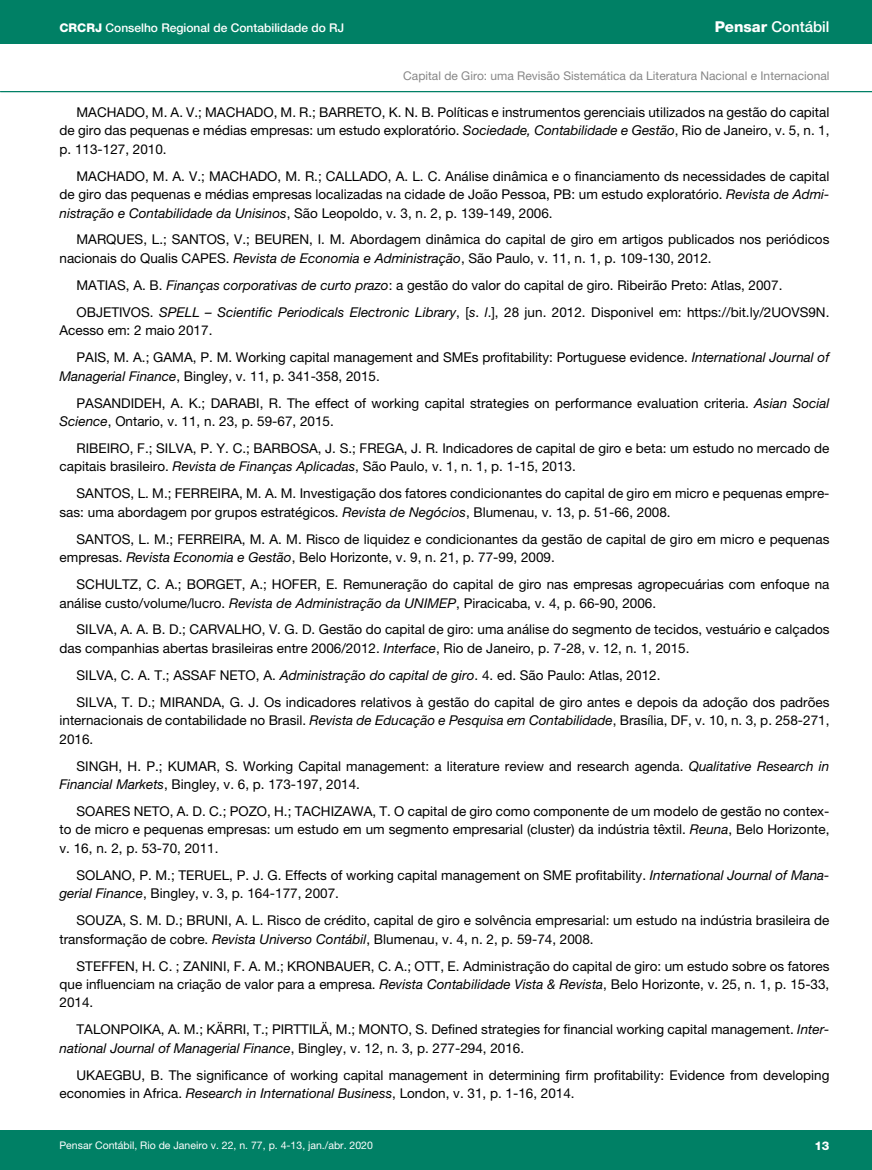
<style>
.page{position:relative;width:872px;height:1170px;background:#fff}
.page>*{position:absolute;margin:0;border:0;box-sizing:border-box;transform-origin:0 0}
.t1{font:500 15px "Helvetica Neue LT Pro";color:#fff}
.t2{font:13.5px/18.5px "Helvetica Neue LT Pro";color:#000}
.t3{font:12px "Helvetica Neue LT Pro";color:#878787}
.t4{font:500 12px "Helvetica Neue LT Pro";color:#fff}
.t5{font:800 12px "Helvetica Neue LT Pro";color:#fff}
.t6{font:10.5px "Helvetica Neue LT Pro";color:#fff}
.s1{font-weight:800}
.s2{font-style:italic}
</style>
<div class="page">
<div style="left:0;top:0;width:872px;height:44px;background:#008065"></div>
<div style="left:0;top:1130px;width:872px;height:39px;background:#008065"></div>
<hr style="left:0;top:91px;width:872px;height:1px;background:#008065">
<p class="t4" style="left:60px;top:20px;width:286px"><span class="s1">CRCRJ</span> Conselho Regional de Contabilidade do RJ</p>
<p class="t1" style="left:714px;top:18px;width:116px"><span class="s1">Pensar</span> Contábil</p>
<p class="t3" style="left:403px;top:69px;width:428px">Capital de Giro: uma Revisão Sistemática da Literatura Nacional e Internacional</p>
<p class="t2" style="left:60px;top:103px;width:771px;text-align:justify;text-indent:17px">MACHADO, M. A. V.; MACHADO, M. R.; BARRETO, K. N. B. Políticas e instrumentos gerenciais utilizados na gestão do capital de giro das pequenas e médias empresas: um estudo exploratório. <span class="s2">Sociedade, Contabilidade e Gestão</span>, Rio de Janeiro, v. 5, n. 1, p. 113-127, 2010.</p>
<p class="t2" style="left:60px;top:166px;width:771px;text-align:justify;text-indent:17px">MACHADO, M. A. V.; MACHADO, M. R.; CALLADO, A. L. C. Análise dinâmica e o financiamento ds necessidades de capital de giro das pequenas e médias empresas localizadas na cidade de João Pessoa, PB: um estudo exploratório. <span class="s2">Revista de Admi&shy;nistração e Contabilidade da Unisinos</span>, São Leopoldo, v. 3, n. 2, p. 139-149, 2006.</p>
<p class="t2" style="left:60px;top:230px;width:771px;text-indent:17px">MARQUES, L.; SANTOS, V.; BEUREN, I. M. Abordagem dinâmica do capital de giro em artigos publicados nos periódicos nacionais do Qualis CAPES. <span class="s2">Revista de Economia e Administração</span>, São Paulo, v. 11, n. 1, p. 109-130, 2012.</p>
<p class="t2" style="left:77px;top:271px;width:754px;line-height:26.8px">MATIAS, A. B. <span class="s2">Finanças corporativas de curto prazo</span>: a gestão do valor do capital de giro. Ribeirão Preto: Atlas, 2007.<br>OBJETIVOS. <span class="s2">SPELL – Scientific Periodicals Electronic Library</span>, [<span class="s2">s</span>. <span class="s2">l</span>.], 28 jun. 2012. Disponivel em: https://bit.ly/2UOVS9N.</p>
<p class="t2" style="left:77px;top:317px;width:754px;line-height:27px;text-indent:-17px">Acesso em: 2 maio 2017.<br>PAIS, M. A.; GAMA, P. M. Working capital management and SMEs profitability: Portuguese evidence. <span class="s2">International Journal of</span></p>
<p class="t2" style="left:77px;top:362px;width:754px;line-height:27px;text-indent:-17px"><span class="s2">Managerial Finance</span>, Bingley, v. 11, p. 341-358, 2015.<br>PASANDIDEH, A. K.; DARABI, R. The effect of working capital strategies on performance evaluation criteria. <span class="s2">Asian Social</span></p>
<p class="t2" style="left:77px;top:407px;width:754px;line-height:26.8px;text-indent:-17px"><span class="s2">Science</span>, Ontario, v. 11, n. 23, p. 59-67, 2015.<br>RIBEIRO, F.; SILVA, P. Y. C.; BARBOSA, J. S.; FREGA, J. R. Indicadores de capital de giro e beta: um estudo no mercado de</p>
<p class="t2" style="left:77px;top:453px;width:754px;line-height:27px;text-indent:-17px">capitais brasileiro. <span class="s2">Revista de Finanças Aplicadas</span>, São Paulo, v. 1, n. 1, p. 1-15, 2013.<br>SANTOS, L. M.; FERREIRA, M. A. M. Investigação dos fatores condicionantes do capital de giro em micro e pequenas empre-</p>
<p class="t2" style="left:77px;top:498px;width:754px;line-height:27px;text-indent:-17px">sas: uma abordagem por grupos estratégicos. <span class="s2">Revista de Negócios</span>, Blumenau, v. 13, p. 51-66, 2008.<br>SANTOS, L. M.; FERREIRA, M. A. M. Risco de liquidez e condicionantes da gestão de capital de giro em micro e pequenas</p>
<p class="t2" style="left:77px;top:543px;width:754px;line-height:27px;text-indent:-17px">empresas. <span class="s2">Revista Economia e Gestão</span>, Belo Horizonte, v. 9, n. 21, p. 77-99, 2009.<br>SCHULTZ, C. A.; BORGET, A.; HOFER, E. Remuneração do capital de giro nas empresas agropecuárias com enfoque na</p>
<p class="t2" style="left:77px;top:589px;width:754px;line-height:27px;text-indent:-17px">análise custo/volume/lucro. <span class="s2">Revista de Administração da UNIMEP</span>, Piracicaba, v. 4, p. 66-90, 2006.<br>SILVA, A. A. B. D.; CARVALHO, V. G. D. Gestão do capital de giro: uma análise do segmento de tecidos, vestuário e calçados</p>
<p class="t2" style="left:77px;top:634px;width:754px;line-height:27px;text-indent:-17px">das companhias abertas brasileiras entre 2006/2012. <span class="s2">Interface</span>, Rio de Janeiro, p. 7-28, v. 12, n. 1, 2015.<br>SILVA, C. A. T.; ASSAF NETO, A. <span class="s2">Administração do capital de giro</span>. 4. ed. São Paulo: Atlas, 2012.<br>SILVA, T. D.; MIRANDA, G. J. Os indicadores relativos à gestão do capital de giro antes e depois da adoção dos padrões</p>
<p class="t2" style="left:60px;top:711px;width:771px">internacionais de contabilidade no Brasil. <span class="s2">Revista de Educação e Pesquisa em Contabilidade</span>, Brasília, DF, v. 10, n. 3, p. 258-271,<br>2016.</p>
<p class="t2" style="left:60px;top:756px;width:771px;text-indent:17px">SINGH, H. P.; KUMAR, S. Working Capital management: a literature review and research agenda. <span class="s2">Qualitative Research in<br>Financial Markets</span>, Bingley, v. 6, p. 173-197, 2014.</p>
<p class="t2" style="left:60px;top:801px;width:771px;text-align:justify;text-indent:17px">SOARES NETO, A. D. C.; POZO, H.; TACHIZAWA, T. O capital de giro como componente de um modelo de gestão no contex&shy;to de micro e pequenas empresas: um estudo em um segmento empresarial (cluster) da indústria têxtil. <span class="s2">Reuna</span>, Belo Horizonte, v. 16, n. 2, p. 53-70, 2011.</p>
<p class="t2" style="left:60px;top:865px;width:771px;text-indent:17px">SOLANO, P. M.; TERUEL, P. J. G. Effects of working capital management on SME profitability. <span class="s2">International Journal of Mana&shy;gerial Finance</span>, Bingley, v. 3, p. 164-177, 2007.</p>
<p class="t2" style="left:60px;top:910px;width:771px;text-indent:17px">SOUZA, S. M. D.; BRUNI, A. L. Risco de crédito, capital de giro e solvência empresarial: um estudo na indústria brasileira de transformação de cobre. <span class="s2">Revista Universo Contábil</span>, Blumenau, v. 4, n. 2, p. 59-74, 2008.</p>
<p class="t2" style="left:60px;top:956px;width:771px;text-align:justify;text-indent:17px">STEFFEN, H. C. ; ZANINI, F. A. M.; KRONBAUER, C. A.; OTT, E. Administração do capital de giro: um estudo sobre os fatores que influenciam na criação de valor para a empresa. <span class="s2">Revista Contabilidade Vista &amp; Revista</span>, Belo Horizonte, v. 25, n. 1, p. 15-33, 2014.</p>
<p class="t2" style="left:60px;top:1020px;width:771px;text-indent:17px">TALONPOIKA, A. M.; KÄRRI, T.; PIRTTILÄ, M.; MONTO, S. Defined strategies for financial working capital management. <span class="s2">Inter&shy;national Journal of Managerial Finance</span>, Bingley, v. 12, n. 3, p. 277-294, 2016.</p>
<p class="t2" style="left:60px;top:1065px;width:771px;text-indent:17px">UKAEGBU, B. The significance of working capital management in determining firm profitability: Evidence from developing economies in Africa. <span class="s2">Research in International Business</span>, London, v. 31, p. 1-16, 2014.</p>
<p class="t6" style="left:59px;top:1138px;width:315px">Pensar Contábil, Rio de Janeiro v. 22, n. 77, p. 4-13, jan./abr. 2020</p>
<p class="t5" style="left:814px;top:1138px;width:17px">13</p>
</div>
